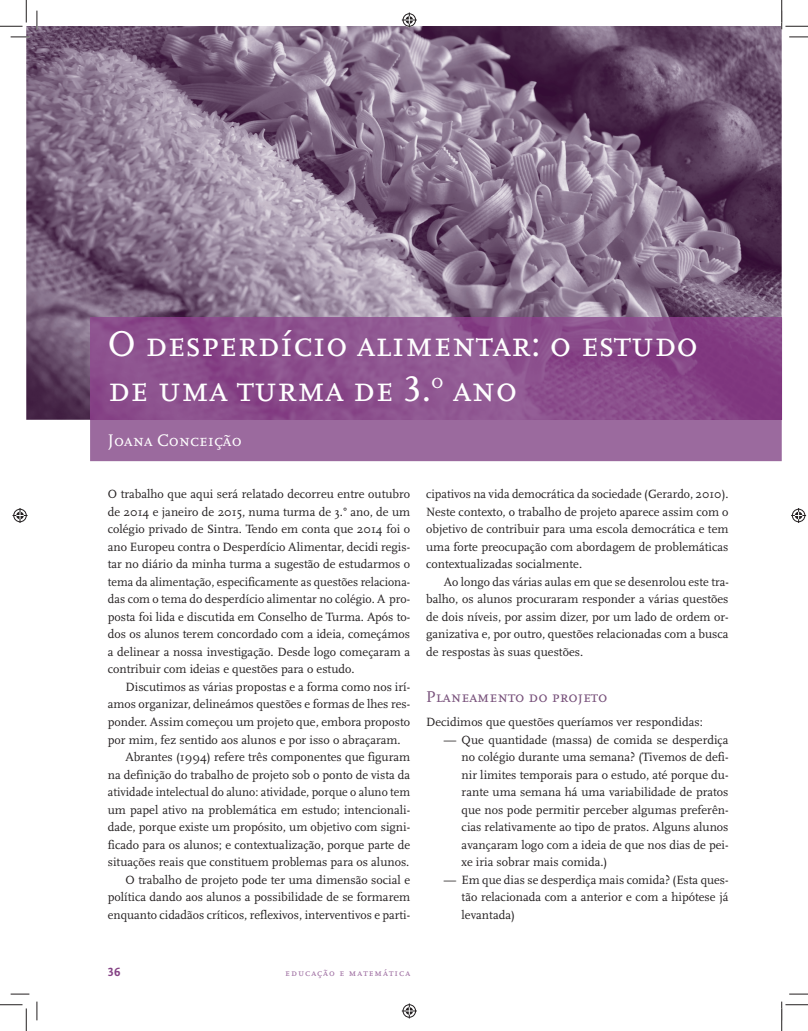
<style>
.page{position:relative;width:808px;height:1031px;background:#fff}
.page>*{position:absolute;margin:0;border:0;box-sizing:border-box;transform-origin:0 0}
.t1{font:37.5px/45px "Scala Caps";color:#fff}
.t2{font:17.5px "Scala Caps";color:#fff}
.t3{font:16.25px "Scala Caps";color:#77507a}
.t4{font:12.5px/17.5px "Scala";color:#231f20;text-align:justify}
.t5{font:12.5px "Scala Sans Bold SC";color:#854385}
.t6{font:10px "Scala Caps";letter-spacing:.1em;color:#9b6a9e}
</style>
<div class="page">
<img style="left:26px;top:26px;width:755px;height:394px">
<div style="left:90px;top:420px;width:691px;height:41px;background:#9b6a9e"></div>
<img style="left:90px;top:318px;width:216px;height:102px">
<img style="left:306px;top:318px;width:475px;height:102px">
<svg style="left:11px;top:36px;width:18px;height:2px"></svg>
<svg style="left:789px;top:36px;width:18px;height:2px"></svg>
<svg style="left:11px;top:993px;width:18px;height:1px"></svg>
<svg style="left:789px;top:993px;width:18px;height:1px"></svg>
<svg style="left:36px;top:11px;width:2px;height:18px"></svg>
<svg style="left:36px;top:1001px;width:2px;height:19px"></svg>
<svg style="left:0;top:0;width:27px;height:27px"></svg>
<svg style="left:0;top:1004px;width:27px;height:26px"></svg>
<svg style="left:780px;top:0;width:27px;height:29px"></svg>
<svg style="left:781px;top:1001px;width:26px;height:29px"></svg>
<svg style="left:401px;top:13px;width:15px;height:15px"></svg>
<svg style="left:401px;top:1003px;width:15px;height:15px"></svg>
<svg style="left:13px;top:508px;width:15px;height:15px"></svg>
<svg style="left:791px;top:508px;width:14px;height:15px"></svg>
<h1 class="t1" style="left:108px;top:320px;width:591px">O desperdício alimentar: o estudo de uma turma de 3.<sup>o</sup> ano</h1>
<h2 class="t2" style="left:108px;top:430px;width:135px">Joana Conceição</h2>
<p class="t4" style="left:108px;top:486px;width:304px">O trabalho que aqui será relatado decorreu entre outubro de 2014 e janeiro de 2015, numa turma de 3.° ano, de um colégio privado de Sintra. Tendo em conta que 2014 foi o ano Europeu contra o Desperdício Alimentar, decidi regis&shy;tar no diário da minha turma a sugestão de estudarmos o tema da alimentação, especificamente as questões relaciona&shy;das com o tema do desperdício alimentar no colégio. A pro&shy;posta foi lida e discutida em Conselho de Turma. Após to&shy;dos os alunos terem concordado com a ideia, começámos a delinear a nossa investigação. Desde logo começaram a contribuir com ideias e questões para o estudo.</p>
<p class="t4" style="left:125px;top:679px;width:286px">Discutimos as várias propostas e a forma como nos irí-</p>
<p class="t4" style="left:108px;top:696px;width:304px">amos organizar, delineámos questões e formas de lhes res-</p>
<p class="t4" style="left:108px;top:714px;width:304px">ponder. Assim começou um projeto que, embora proposto</p>
<p class="t4" style="left:108px;top:731px;width:294px">por mim, fez sentido aos alunos e por isso o abraçaram.</p>
<p class="t4" style="left:125px;top:749px;width:286px">Abrantes (1994) refere três componentes que figuram</p>
<p class="t4" style="left:108px;top:766px;width:304px">na definição do trabalho de projeto sob o ponto de vista da</p>
<p class="t4" style="left:108px;top:784px;width:304px">atividade intelectual do aluno: atividade, porque o aluno tem</p>
<p class="t4" style="left:108px;top:801px;width:304px">um papel ativo na problemática em estudo; intencionali-</p>
<p class="t4" style="left:108px;top:819px;width:304px">dade, porque existe um propósito, um objetivo com signi-</p>
<p class="t4" style="left:108px;top:836px;width:304px">ficado para os alunos; e contextualização, porque parte de</p>
<p class="t4" style="left:108px;top:854px;width:303px">situações reais que constituem problemas para os alunos.</p>
<p class="t4" style="left:125px;top:871px;width:286px">O trabalho de projeto pode ter uma dimensão social e</p>
<p class="t4" style="left:108px;top:889px;width:304px">política dando aos alunos a possibilidade de se formarem</p>
<p class="t4" style="left:108px;top:906px;width:304px">enquanto cidadãos críticos, reflexivos, interventivos e parti-</p>
<p class="t4" style="left:426px;top:486px;width:304px">cipativos na vida democrática da sociedade (Gerardo, 2010).<br>Neste contexto, o trabalho de projeto aparece assim com o objetivo de contribuir para uma escola democrática e tem uma forte preocupação com abordagem de problemáticas contextualizadas socialmente.</p>
<p class="t4" style="left:426px;top:574px;width:304px;text-indent:18px">Ao longo das várias aulas em que se desenrolou este tra&shy;balho, os alunos procuraram responder a várias questões de dois níveis, por assim dizer, por um lado de ordem or&shy;ganizativa e, por outro, questões relacionadas com a busca de respostas às suas questões.</p>
<h3 class="t3" style="left:426px;top:686px;width:183px">Planeamento do projeto</h3>
<p class="t4" style="left:426px;top:714px;width:278px">Decidimos que questões queríamos ver respondidas:</p>
<p class="t4" style="left:461px;top:731px;width:268px;text-indent:-18px">— Que quantidade (massa) de comida se desperdiça no colégio durante uma semana? (Tivemos de defi&shy;nir limites temporais para o estudo, até porque du&shy;rante uma semana há uma variabilidade de pratos que nos pode permitir perceber algumas preferên&shy;cias relativamente ao tipo de pratos. Alguns alunos avançaram logo com a ideia de que nos dias de pei&shy;xe iria sobrar mais comida.)</p>
<p class="t4" style="left:461px;top:871px;width:268px;text-indent:-18px">— Em que dias se desperdiça mais comida? (Esta ques&shy;tão relacionada com a anterior e com a hipótese já levantada)</p>
<p class="t5" style="left:108px;top:964px;width:14px">36</p>
<p class="t6" style="left:285px;top:967px;width:126px">educação e matemática</p>
</div>
